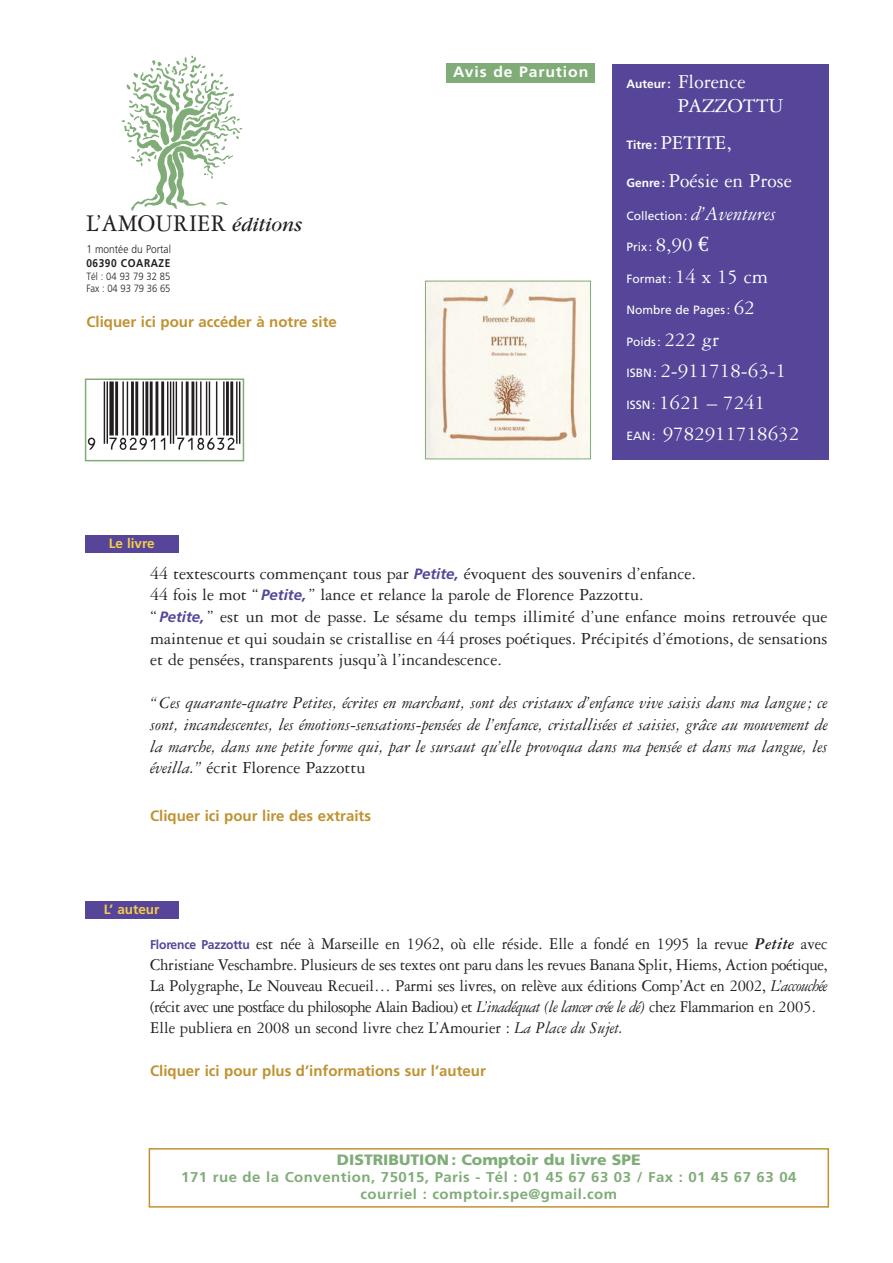
<style>
.page{position:relative;width:893px;height:1263px;background:#fff}
.page>*{position:absolute;margin:0;border:0;box-sizing:border-box;transform-origin:0 0}
.t1{font:72px "Ean P48 Lfz";color:#231f20}
.t2{font:25.5px "Garamond Three";color:#231f20;scale:.95 1}
.t3{font:21px/31.5px "Garamond Three";color:#fff}
.t4{font:18px/21.6px "Garamond Three";color:#231f20}
.t5{font:italic 18px/21.6px "Garamond Three";color:#231f20;text-align:justify}
.t6{font:17.55px/21px "Garamond Three";letter-spacing:-.01em;color:#231f20;scale:.95 1}
.t7{font:700 15px "Frutiger";color:#c09231}
.t8{font:900 15px "Frutiger";color:#80ac78;scale:1.05 1}
.t9{font:700 15px "Frutiger";letter-spacing:.055em;color:#fff;scale:1.05 1}
.t10{font:700 14.25px/17.1px "Frutiger";letter-spacing:.035em;color:#80ac78;text-align:center;scale:1.05 1}
.t11{font:700 13.5px "Frutiger";color:#f6cd4c}
.t12{font:12px "Frutiger";color:#fff}
.t13{font:300 11.25px "Frutiger";letter-spacing:.005em;color:#231f20;scale:.9 1}
.t14{font:700 11.25px "Frutiger";letter-spacing:.055em;color:#231f20;scale:.9 1}
.t15{font:300 10.5px/12.6px "Frutiger";letter-spacing:-.005em;color:#231f20;scale:.9 1}
.s1{font-family:"Garamond";font-style:italic;font-size:21px}
.s2{font-family:"Frutiger";font-weight:700;font-size:12px}
.s3{font-family:"Garamond Three";font-style:italic;font-size:21px}
.s4{font-family:"Garamond Three";font-size:21px}
.s5{font-family:"Euro Serif";font-size:21px}
.s6{font-family:"Frutiger";font-size:12px}
.s7{font-family:"Frutiger";font-weight:700;font-style:italic;font-size:15px;color:#564598}
.s8{font-style:normal}
.s9{font-family:"Frutiger";font-weight:700;font-size:12.75px;color:#564598}
.s10{font-weight:700;font-style:italic}
.s11{font-style:italic}
</style>
<div class="page">
<div style="left:612px;top:64px;width:217px;height:395px;background:#564598"></div>
<div style="left:446px;top:64px;width:149px;height:19px;background:#80ac78"></div>
<img style="left:427px;top:283px;width:162px;height:174px">
<div style="left:425px;top:281px;width:166px;height:178px;border:1px solid #80ac78"></div>
<div style="left:85px;top:536px;width:93px;height:17px;background:#564598"></div>
<div style="left:85px;top:902px;width:93px;height:17px;background:#564598"></div>
<img style="left:121px;top:55px;width:122px;height:156px">
<div style="left:85px;top:379px;width:159px;height:82px;border:2px solid #80ac78"></div>
<div style="left:149px;top:1148px;width:680px;height:60px;border:2px solid #c09231"></div>
<h2 class="t2" style="left:86px;top:214px;width:229px">L’AMOURIER <span class="s1">éditions</span></h2>
<p class="t13" style="left:86px;top:245px;width:95px">1 montée du Portal</p>
<p class="t14" style="left:86px;top:258px;width:95px">06390 COARAZE</p>
<p class="t15" style="left:86px;top:271px;width:95px">Tél : 04 93 79 32 85<br>Fax : 04 93 79 36 65</p>
<p class="t7" style="left:86px;top:316px;width:252px">Cliquer ici pour accéder à notre site</p>
<h1 class="t1" style="left:88px;top:382px;width:154px">-:HSMJLB=\V][XW:</h1>
<p class="t11" style="left:109px;top:538px;width:47px">Le livre</p>
<p class="t9" style="left:453px;top:66px;width:130px">Avis de Parution</p>
<p class="t3" style="left:677px;top:71px;width:108px;line-height:24px;text-indent:-51px"><span class="s2">Auteur :</span> Florence<br>PAZZOTTU</p>
<p class="t3" style="left:626px;top:126px;width:167px;line-height:37.5px"><span class="s2">Titre :</span> PETITE,<br><span class="s2">Genre :</span> Poésie en Prose</p>
<p class="t12" style="left:626px;top:211px;width:151px">Collection : <span class="s3">d’Aventures</span></p>
<p class="t12" style="left:626px;top:242px;width:84px">Prix : <span class="s4">8,90</span> <span class="s5">€</span></p>
<p class="t12" style="left:626px;top:274px;width:143px">Format : <span class="s4">14 x 15 cm</span></p>
<p class="t12" style="left:626px;top:305px;width:130px">Nombre de Pages : <span class="s4">62</span></p>
<p class="t12" style="left:626px;top:337px;width:94px">Poids : <span class="s4">222 gr</span></p>
<p class="t3" style="left:626px;top:357px;width:174px"><span class="s6">ISBN :</span> 2-911718-63-1<br><span class="s6">ISSN :</span> 1621 – 7241<br><span class="s6">EAN :</span> 9782911718632</p>
<p class="t4" style="left:150px;top:564px;width:679px">44 textescourts commençant tous par <span class="s7">Petite,</span> évoquent des souvenirs d’enfance.<br>44 fois le mot “ <span class="s7">Petite,</span>” lance et relance la parole de Florence Pazzottu.<br>“ <span class="s7">Petite,</span>” est un mot de passe. Le sésame du temps illimité d’une enfance moins retrouvée que maintenue et qui soudain se cristallise en 44 proses poétiques. Précipités d’émotions, de sensations et de pensées, transparents jusqu’à l’incandescence.</p>
<p class="t5" style="left:150px;top:694px;width:679px">“ Ces quarante-quatre Petites, écrites en marchant, sont des cristaux d’enfance vive saisis dans ma langue ; ce sont, incandescentes, les émotions-sensations-pensées de l’enfance, cristallisées et saisies, grâce au mouvement de la marche, dans une petite forme qui, par le sursaut qu’elle provoqua dans ma pensée et dans ma langue, les éveilla.” <span class="s8">écrit Florence Pazzottu</span></p>
<p class="t7" style="left:150px;top:809px;width:222px">Cliquer ici pour lire des extraits</p>
<p class="t11" style="left:104px;top:904px;width:57px">L’ auteur</p>
<p class="t6" style="left:150px;top:934px;width:714px"><span class="s9">Florence Pazzottu</span> est née à Marseille en 1962, où elle réside. Elle a fondé en 1995 la revue <span class="s10">Petite</span> avec Christiane Veschambre. Plusieurs de ses textes ont paru dans les revues Banana Split, Hiems, Action poétique, La Polygraphe, Le Nouveau Recueil… Parmi ses livres, on relève aux éditions Comp’Act en 2002, <span class="s11">L’accouchée </span>(récit avec une postface du philosophe Alain Badiou) et <span class="s11">L’inadéquat (le lancer crée le dé)</span> chez Flammarion en 2005.<br>Elle publiera en 2008 un second livre chez L’Amourier : <span class="s11">La Place du Sujet.</span></p>
<p class="t7" style="left:150px;top:1065px;width:337px">Cliquer ici pour plus d’informations sur l’auteur</p>
<p class="t8" style="left:337px;top:1153px;width:291px">DISTRIBUTION : Comptoir du livre SPE</p>
<p class="t10" style="left:181px;top:1170px;width:587px">171 rue de la Convention, 75015, Paris - Tél : 01 45 67 63 03 / Fax : 01 45 67 63 04 courriel : comptoir.spe@gmail.com</p>
</div>
